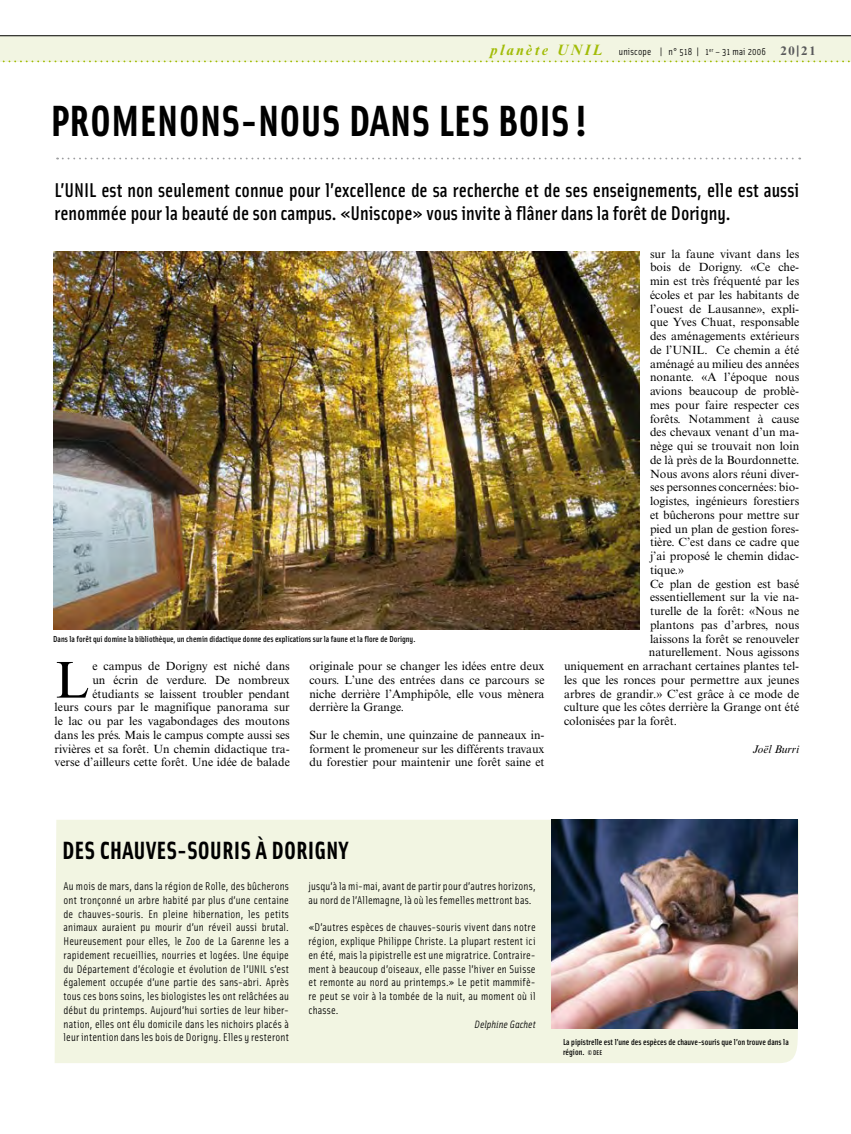
<style>
.page{position:relative;width:851px;height:1134px;background:#fff}
.page>*{position:absolute;margin:0;border:0;box-sizing:border-box;transform-origin:0 0}
.t1{font:51.88px "Times New Roman MT Std";color:#000}
.t2{font:700 43.75px "Solex";color:#000}
.t3{font:700 25px "Solex";color:#000}
.t4{font:500 20px/22.5px "Solex";color:#000}
.t5{font:11.88px/13.8px "Times New Roman MT Std";color:#000;text-align:justify}
.t6{font:11.25px/13.8px "Solex";letter-spacing:.015em;color:#000;text-align:justify}
.t7{font:italic 11.25px "Times New Roman MT Std";color:#000}
.t8{font:italic 10.62px "Solex";color:#000}
.t9{font:10px "Solex";letter-spacing:.02em;color:#000}
.t10{font:500 8.75px/10px "Solex";color:#000}
.s1{font-family:"Times New Roman MT Std";font-weight:700;font-style:italic;font-size:15px;color:#a2bc07}
.s2{font-family:"Times New Roman MT Std";font-weight:700;font-size:12.5px;color:#58585a}
.s3{font-size:6.88px}
</style>
<div class="page">
<div style="left:0;top:35px;width:850px;height:26px;background:#f2f5e2"></div>
<svg style="left:0;top:60px;width:851px;height:2px"></svg>
<hr style="left:0;top:35px;width:850px;height:1px;background:#000">
<div style="left:55px;top:820px;width:744px;height:243px;background:#f2f5e2"></div>
<img style="left:552px;top:820px;width:245px;height:208px">
<svg style="left:57px;top:158px;width:743px;height:1px"></svg>
<img style="left:53px;top:252px;width:586px;height:377px">
<p class="t9" style="left:490px;top:45px;width:327px"><span class="s1">planète UNIL</span> uniscope | n°518 | 1<sup>er</sup> –31mai2006 <span class="s2">20|21</span></p>
<h2 class="t2" style="left:50px;top:93px;width:538px">PROMENONS-NOUS DANS LES BOIS !</h2>
<h3 class="t4" style="left:55px;top:178px;width:746px">L’UNIL est non seulement connue pour l’excellence de sa recherche et de ses enseignements, elle est aussi renommée pour la beauté de son campus. «Uniscope» vous invite à flâner dans la forêt de Dorigny.</h3>
<p class="t10" style="left:53px;top:633px;width:363px">Dans la forêt qui domine la bibliothèque, un chemin didactique donne des explications sur la faune et la flore de Dorigny.</p>
<p class="t5" style="left:55px;top:659px;width:237px;text-align:right">e campus de Dorigny est niché dans<br>un écrin de verdure. De nombreux étudiants se laissent troubler pendant<br>leurs cours par le magnifique panorama sur le lac ou par les vagabondages des moutons dans les prés. Mais le campus compte aussi ses rivières et sa forêt. Un chemin didactique tra&shy;verse d’ailleurs cette forêt. Une idée de balade</p>
<h1 class="t1" style="left:55px;top:650px;width:36px">L</h1>
<p class="t5" style="left:309px;top:659px;width:237px">originale pour se changer les idées entre deux cours. L’une des entrées dans ce parcours se niche derrière l’Amphipôle, elle vous mènera derrière la Grange.</p>
<p class="t5" style="left:309px;top:728px;width:237px">Sur le chemin, une quinzaine de panneaux in&shy;forment le promeneur sur les différents travaux du forestier pour maintenir une forêt saine et</p>
<p class="t5" style="left:650px;top:247px;width:151px">sur la faune vivant dans les</p>
<p class="t5" style="left:650px;top:260px;width:151px">bois de Dorigny. «Ce che-</p>
<p class="t5" style="left:650px;top:274px;width:151px">min est très fréquenté par les</p>
<p class="t5" style="left:650px;top:288px;width:151px">écoles et par les habitants de</p>
<p class="t5" style="left:650px;top:302px;width:151px">l’ouest de Lausanne», expli-</p>
<p class="t5" style="left:650px;top:315px;width:151px">que Yves Chuat, responsable</p>
<p class="t5" style="left:650px;top:329px;width:151px">des aménagements extérieurs</p>
<p class="t5" style="left:650px;top:343px;width:151px">de l’UNIL. Ce chemin a été</p>
<p class="t5" style="left:650px;top:357px;width:151px">aménagé au milieu des années</p>
<p class="t5" style="left:650px;top:370px;width:151px">nonante. «A l’époque nous</p>
<p class="t5" style="left:650px;top:384px;width:151px">avions beaucoup de problè-</p>
<p class="t5" style="left:650px;top:398px;width:151px">mes pour faire respecter ces</p>
<p class="t5" style="left:650px;top:412px;width:151px">forêts. Notamment à cause</p>
<p class="t5" style="left:650px;top:425px;width:151px">des chevaux venant d’un ma-</p>
<p class="t5" style="left:650px;top:439px;width:151px">nège qui se trouvait non loin</p>
<p class="t5" style="left:650px;top:453px;width:151px">de là près de la Bourdonnette.</p>
<p class="t5" style="left:650px;top:467px;width:151px">Nous avons alors réuni diver-</p>
<p class="t5" style="left:650px;top:480px;width:151px">ses personnes concernées: bio-</p>
<p class="t5" style="left:650px;top:494px;width:151px">logistes, ingénieurs forestiers</p>
<p class="t5" style="left:650px;top:508px;width:151px">et bûcherons pour mettre sur</p>
<p class="t5" style="left:650px;top:522px;width:151px">pied un plan de gestion fores-</p>
<p class="t5" style="left:650px;top:535px;width:151px">tière. C’est dans ce cadre que</p>
<p class="t5" style="left:650px;top:549px;width:151px">j’ai proposé le chemin didac-</p>
<p class="t5" style="left:650px;top:563px;width:35px">tique.»</p>
<p class="t5" style="left:650px;top:577px;width:151px">Ce plan de gestion est basé</p>
<p class="t5" style="left:650px;top:590px;width:151px">essentiellement sur la vie na-</p>
<p class="t5" style="left:650px;top:604px;width:151px">turelle de la forêt: «Nous ne</p>
<p class="t5" style="left:650px;top:618px;width:151px">plantons pas d’arbres, nous</p>
<p class="t5" style="left:650px;top:632px;width:151px">laissons la forêt se renouveler</p>
<p class="t5" style="left:648px;top:645px;width:152px">naturellement. Nous agissons</p>
<p class="t5" style="left:564px;top:659px;width:237px">uniquement en arrachant certaines plantes tel-</p>
<p class="t5" style="left:564px;top:673px;width:237px">les que les ronces pour permettre aux jeunes</p>
<p class="t5" style="left:564px;top:687px;width:236px">arbres de grandir.» C’est grâce à ce mode de</p>
<p class="t5" style="left:564px;top:700px;width:237px">culture que les côtes derrière la Grange ont été</p>
<p class="t5" style="left:564px;top:714px;width:114px">colonisées par la forêt.</p>
<p class="t7" style="left:752px;top:742px;width:48px">Joël Burri</p>
<h3 class="t3" style="left:62px;top:834px;width:288px">DES CHAUVES-SOURIS À DORIGNY</h3>
<p class="t6" style="left:63px;top:879px;width:227px">Au mois de mars, dans la région de Rolle, des bûcherons ont tronçonné un arbre habité par plus d’une centaine de chauves-souris. En pleine hibernation, les petits animaux auraient pu mourir d’un réveil aussi brutal.<br>Heureusement pour elles, le Zoo de La Garenne les a rapidement recueillies, nourries et logées. Une équipe du Département d’écologie et évolution de l’UNIL s’est également occupée d’une partie des sans-abri. Après tous ces bons soins, les biologistes les ont relâchées au début du printemps. Aujourd’hui sorties de leur hiber&shy;nation, elles ont élu domicile dans les nichoirs placés à leur intention dans les bois de Dorigny. Elles y resteront</p>
<p class="t6" style="left:308px;top:879px;width:229px">jusqu’à la mi-mai, avant de partir pour d’autres horizons, au nord de l’Allemagne, là où les femelles mettront bas.</p>
<p class="t6" style="left:308px;top:920px;width:229px">«D’autres espèces de chauves-souris vivent dans notre région, explique Philippe Christe. La plupart restent ici en été, mais la pipistrelle est une migratrice. Contraire&shy;ment à beaucoup d’oiseaux, elle passe l’hiver en Suisse et remonte au nord au printemps.» Le petit mammifè&shy;re peut se voir à la tombée de la nuit, au moment où il chasse.</p>
<p class="t8" style="left:474px;top:1017px;width:63px">Delphine Gachet</p>
<p class="t10" style="left:563px;top:1037px;width:227px">La pipistrelle est l’une des espèces de chauve-souris que l’on trouve dans la région. <span class="s3">© DEE</span></p>
</div>
